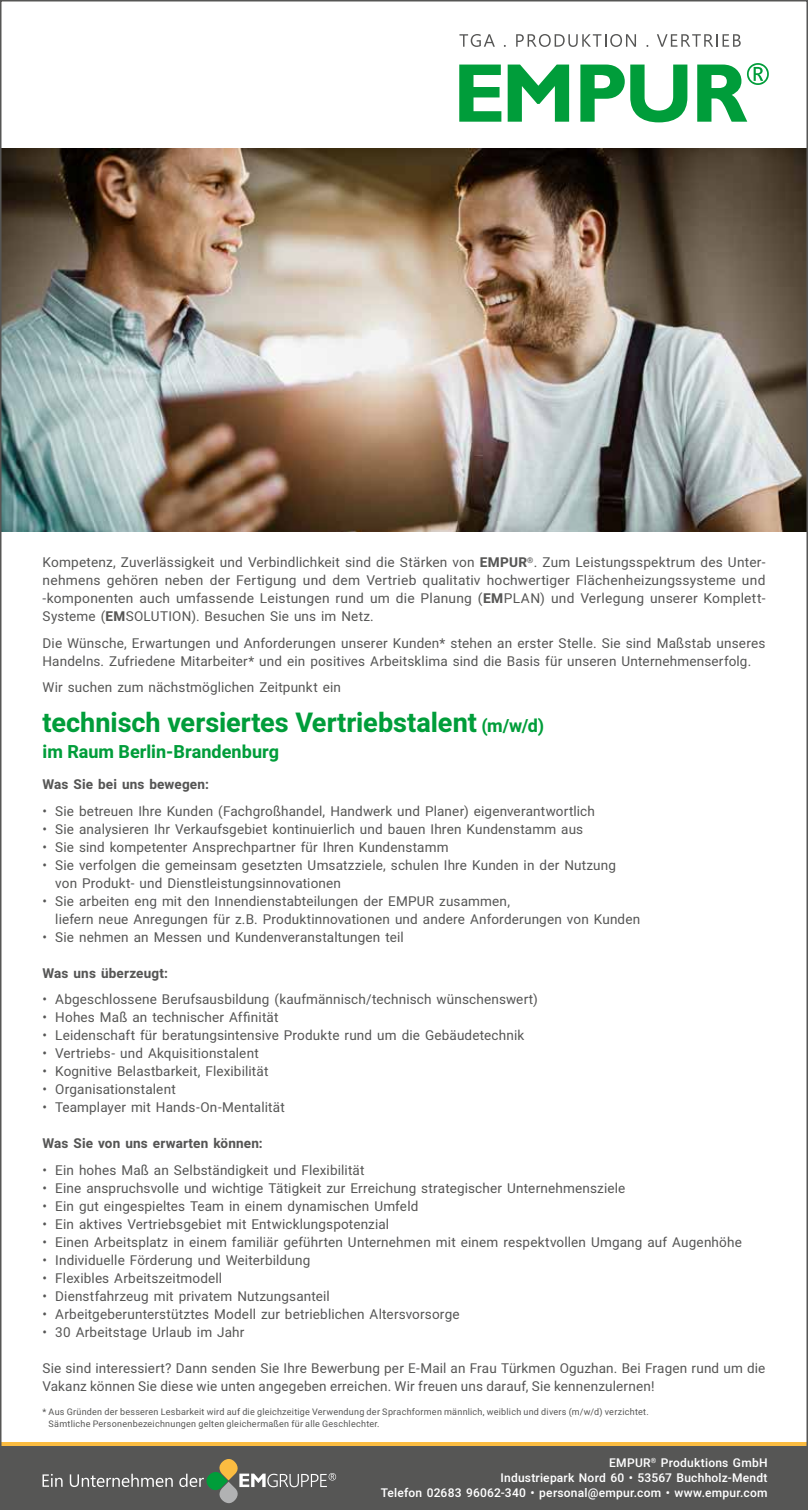
<style>
.page{position:relative;width:808px;height:1510px;background:#fff}
.page>*{position:absolute;margin:0;border:0;box-sizing:border-box;transform-origin:0 0}
.t1{font:700 27px "Heebo";color:#009d3a}
.t2{font:700 18px "Heebo";color:#009d3a}
.t3{font:13.5px/18px "Heebo";letter-spacing:.015em;color:#565655}
.t4{font:700 13.5px "Heebo";letter-spacing:.01em;color:#565655}
.t5{font:500 12px/15px "Heebo";letter-spacing:.02em;color:#fff;text-align:right}
.t6{font:9px/12px "Heebo";letter-spacing:.025em;color:#565655}
.s1{font-weight:700}
.s2{font-size:18px}
</style>
<div class="page">
<img style="left:3px;top:149px;width:802px;height:382px">
<svg style="left:459px;top:34px;width:36px;height:13px"></svg>
<svg style="left:516px;top:34px;width:120px;height:13px"></svg>
<svg style="left:657px;top:34px;width:84px;height:13px"></svg>
<svg style="left:459px;top:65px;width:42px;height:57px"></svg>
<svg style="left:508px;top:65px;width:61px;height:57px"></svg>
<svg style="left:580px;top:65px;width:107px;height:57px"></svg>
<svg style="left:697px;top:63px;width:72px;height:59px"></svg>
<div style="left:0;top:1441px;width:808px;height:7px;background:#fbbc41"></div>
<div style="left:0;top:1446px;width:808px;height:63px;background:#565655"></div>
<svg style="left:43px;top:1474px;width:20px;height:12px"></svg>
<svg style="left:70px;top:1473px;width:103px;height:13px"></svg>
<svg style="left:179px;top:1459px;width:157px;height:45px"></svg>
<p class="t3" style="left:43px;top:553px;width:724px;text-align:justify">Kompetenz, Zuverlässigkeit und Verbindlichkeit sind die Stärken von <span class="s1">EMPUR</span><sup>®</sup>. Zum Leistungsspektrum des Unter&shy;nehmens gehören neben der Fertigung und dem Vertrieb qualitativ hochwertiger Flächenheizungssysteme und -komponenten auch umfassende Leistungen rund um die Planung (<span class="s1">EM</span>PLAN) und Verlegung unserer Komplett-Systeme (<span class="s1">EM</span>SOLUTION). Besuchen Sie uns im Netz.</p>
<p class="t3" style="left:43px;top:634px;width:724px">Die Wünsche, Erwartungen und Anforderungen unserer Kunden* stehen an erster Stelle. Sie sind Maßstab unseres<br>Handelns. Zufriedene Mitarbeiter* und ein positives Arbeitsklima sind die Basis für unseren Unternehmenserfolg.</p>
<p class="t3" style="left:43px;top:678px;width:300px">Wir suchen zum nächstmöglichen Zeitpunkt ein</p>
<h1 class="t1" style="left:43px;top:703px;width:503px">technisch versiertes Vertriebstalent <span class="s2">(m/w/d)</span></h1>
<h2 class="t2" style="left:43px;top:739px;width:238px">im Raum Berlin-Brandenburg</h2>
<p class="t4" style="left:43px;top:775px;width:168px">Was Sie bei uns bewegen:</p>
<p class="t3" style="left:43px;top:802px;width:554px">• Sie betreuen Ihre Kunden (Fachgroßhandel, Handwerk und Planer) eigenverantwortlich</p>
<p class="t3" style="left:43px;top:820px;width:542px">• Sie analysieren Ihr Verkaufsgebiet kontinuierlich und bauen Ihren Kundenstamm aus</p>
<p class="t3" style="left:43px;top:838px;width:407px">• Sie sind kompetenter Ansprechpartner für Ihren Kundenstamm</p>
<p class="t3" style="left:55px;top:856px;width:562px;text-indent:-13px">• Sie verfolgen die gemeinsam gesetzten Umsatzziele, schulen Ihre Kunden in der Nutzung von Produkt- und Dienstleistungsinnovationen</p>
<p class="t3" style="left:55px;top:892px;width:586px;text-indent:-13px">• Sie arbeiten eng mit den Innendienstabteilungen der EMPUR zusammen,<br>liefern neue Anregungen für z.B. Produktinnovationen und andere Anforderungen von Kunden</p>
<p class="t3" style="left:43px;top:928px;width:363px">• Sie nehmen an Messen und Kundenveranstaltungen teil</p>
<p class="t4" style="left:43px;top:963px;width:127px">Was uns überzeugt:</p>
<p class="t3" style="left:43px;top:990px;width:497px">• Abgeschlossene Berufsausbildung (kaufmännisch/technisch wünschenswert)</p>
<p class="t3" style="left:43px;top:1008px;width:237px">• Hohes Maß an technischer Affinität</p>
<p class="t3" style="left:43px;top:1026px;width:483px">• Leidenschaft für beratungsintensive Produkte rund um die Gebäudetechnik</p>
<p class="t3" style="left:43px;top:1044px;width:218px">• Vertriebs- und Akquisitionstalent</p>
<p class="t3" style="left:43px;top:1062px;width:227px">• Kognitive Belastbarkeit, Flexibilität</p>
<p class="t3" style="left:43px;top:1080px;width:135px">• Organisationstalent</p>
<p class="t3" style="left:43px;top:1098px;width:244px">• Teamplayer mit Hands-On-Mentalität</p>
<p class="t4" style="left:43px;top:1134px;width:222px">Was Sie von uns erwarten können:</p>
<p class="t3" style="left:43px;top:1161px;width:323px">• Ein hohes Maß an Selbständigkeit und Flexibilität</p>
<p class="t3" style="left:43px;top:1179px;width:584px">• Eine anspruchsvolle und wichtige Tätigkeit zur Erreichung strategischer Unternehmensziele</p>
<p class="t3" style="left:43px;top:1197px;width:377px">• Ein gut eingespieltes Team in einem dynamischen Umfeld</p>
<p class="t3" style="left:43px;top:1215px;width:348px">• Ein aktives Vertriebsgebiet mit Entwicklungspotenzial</p>
<p class="t3" style="left:43px;top:1233px;width:701px">• Einen Arbeitsplatz in einem familiär geführten Unternehmen mit einem respektvollen Umgang auf Augenhöhe</p>
<p class="t3" style="left:43px;top:1251px;width:269px">• Individuelle Förderung und Weiterbildung</p>
<p class="t3" style="left:43px;top:1269px;width:181px">• Flexibles Arbeitszeitmodell</p>
<p class="t3" style="left:43px;top:1287px;width:289px">• Dienstfahrzeug mit privatem Nutzungsanteil</p>
<p class="t3" style="left:43px;top:1305px;width:419px">• Arbeitgeberunterstütztes Modell zur betrieblichen Altersvorsorge</p>
<p class="t3" style="left:43px;top:1323px;width:203px">• 30 Arbeitstage Urlaub im Jahr</p>
<p class="t3" style="left:43px;top:1359px;width:724px">Sie sind interessiert? Dann senden Sie Ihre Bewerbung per E-Mail an Frau Türkmen Oguzhan. Bei Fragen rund um die<br>Vakanz können Sie diese wie unten angegeben erreichen. Wir freuen uns darauf, Sie kennenzulernen!</p>
<p class="t6" style="left:49px;top:1405px;width:602px;text-indent:-6px">* Aus Gründen der besseren Lesbarkeit wird auf die gleichzeitige Verwendung der Sprachformen männlich, weiblich und divers (m/w/d) verzichtet.<br>Sämtliche Personenbezeichnungen gelten gleichermaßen für alle Geschlechter.</p>
<p class="t5" style="left:381px;top:1455px;width:388px">EMPUR<sup>®</sup> Produktions GmbH<br>Industriepark Nord 60 • 53567 Buchholz-Mendt<br>Telefon 02683 96062-340 • personal@empur.com • www.empur.com</p>
</div>
